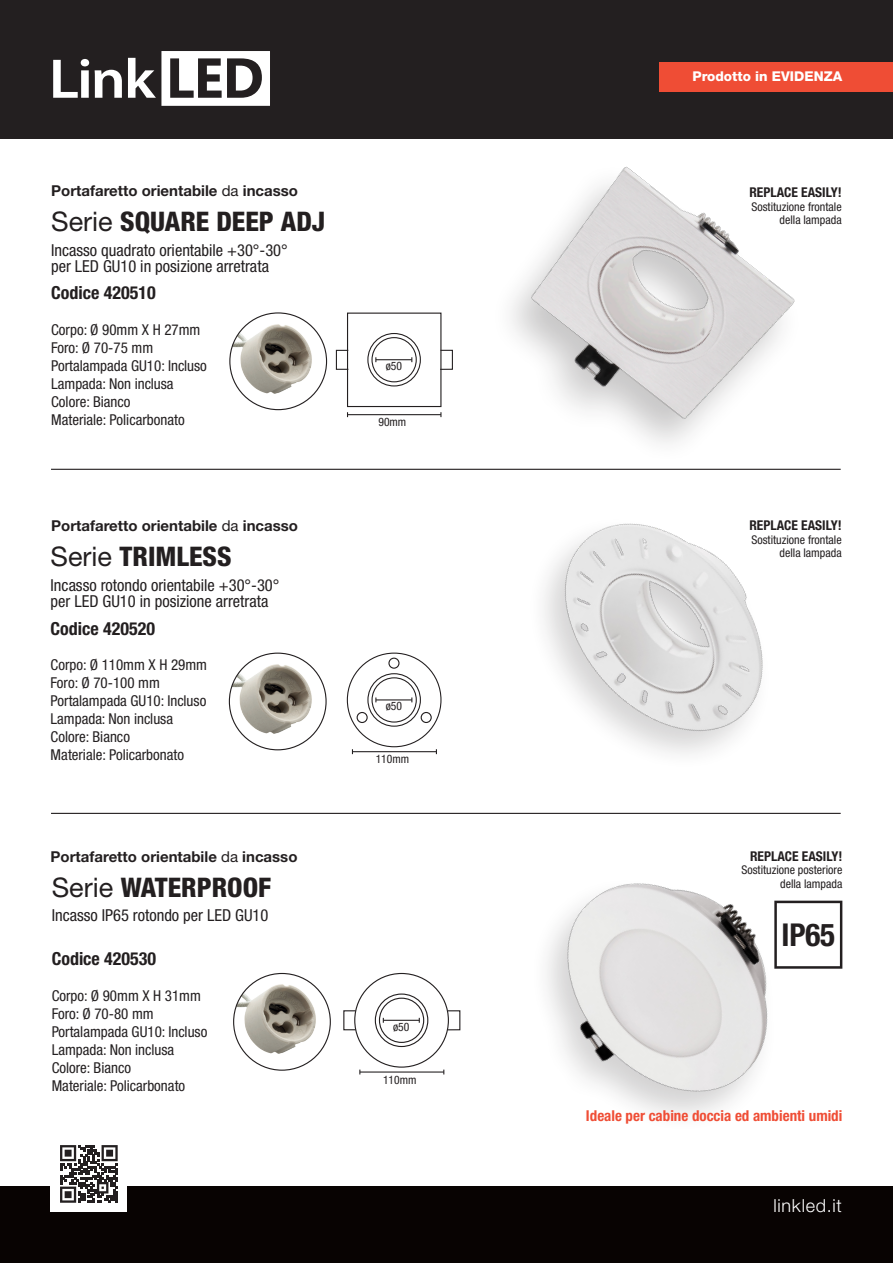
<style>
.page{position:relative;width:893px;height:1263px;background:#fff}
.page>*{position:absolute;margin:0;border:0;box-sizing:border-box;transform-origin:0 0}
.t1{font:700 condensed 31.5px "Helvetica Neue LT Std";color:#231f20}
.t2{font:800 condensed 27px "Helvetica Neue LT Std";color:#231f20}
.t3{font:700 condensed 18px "Helvetica Neue LT Std";color:#231f20}
.t4{font:300 18px "Helvetica Neue LT Std";letter-spacing:.04em;color:#fff}
.t5{font:condensed 16.5px "Helvetica Neue LT Std";color:#231f20}
.t6{font:condensed 15px "Helvetica Neue LT Std";color:#231f20}
.t7{font:700 15px "Helvetica Neue LT Std";color:#231f20}
.t8{font:700 condensed 15px "Helvetica Neue LT Std";color:#ef4d35}
.t9{font:700 condensed 13.5px "Helvetica Neue LT Std";color:#231f20}
.t10{font:800 13.5px "Helvetica Neue LT Std";color:#fff}
.t11{font:condensed 12px/13.5px "Helvetica Neue LT Std";color:#231f20;text-align:right}
.t12{font:condensed 11.55px "Helvetica Neue LT Std";color:#231f20}
.s1{font-weight:400}
.s2{font-weight:400;font-stretch:normal}
</style>
<div class="page">
<hr style="left:51px;top:469px;width:790px;height:1px;background:#231f20">
<hr style="left:51px;top:813px;width:790px;height:1px;background:#231f20">
<img style="left:544px;top:523px;width:219px;height:231px">
<div style="left:375px;top:993px;width:53px;height:54px;border:1px solid #231f20;border-radius:50%"></div>
<div style="left:379px;top:998px;width:45px;height:45px;border:1px solid #231f20;border-radius:50%"></div>
<div style="left:343px;top:1010px;width:13px;height:20px;border:1px solid #231f20"></div>
<div style="left:447px;top:1010px;width:13px;height:20px;border:1px solid #231f20"></div>
<hr style="left:360px;top:1071px;width:84px;height:1px;background:#231f20">
<hr style="left:383px;top:1020px;width:36px;height:1px;background:#231f20">
<img style="left:229px;top:653px;width:89px;height:92px">
<img style="left:234px;top:973px;width:89px;height:92px">
<img style="left:230px;top:313px;width:89px;height:92px">
<div style="left:367px;top:333px;width:54px;height:53px;border:1px solid #231f20;border-radius:50%"></div>
<div style="left:371px;top:337px;width:46px;height:45px;border:1px solid #231f20;border-radius:50%"></div>
<div style="left:336px;top:350px;width:13px;height:20px;border:1px solid #231f20"></div>
<div style="left:440px;top:350px;width:13px;height:20px;border:1px solid #231f20"></div>
<hr style="left:347px;top:414px;width:94px;height:1px;background:#231f20">
<hr style="left:376px;top:359px;width:36px;height:1px;background:#231f20">
<div style="left:347px;top:313px;width:94px;height:94px;border:1px solid #231f20"></div>
<img style="left:468px;top:138px;width:376px;height:332px">
<img style="left:547px;top:883px;width:293px;height:233px">
<div style="left:0;top:0;width:893px;height:138px;background:#231f20"></div>
<div style="left:659px;top:62px;width:234px;height:29px;background:#ef4d35"></div>
<svg style="left:53px;top:59px;width:36px;height:39px"></svg>
<svg style="left:95px;top:70px;width:27px;height:28px"></svg>
<svg style="left:128px;top:51px;width:142px;height:55px"></svg>
<div style="left:0;top:1186px;width:893px;height:77px;background:#080302"></div>
<div style="left:51px;top:1136px;width:76px;height:76px;background:#fff"></div>
<svg style="left:60px;top:1145px;width:58px;height:58px"></svg>
<svg style="left:774px;top:901px;width:68px;height:68px"></svg>
<div style="left:367px;top:673px;width:54px;height:54px;border:1px solid #231f20;border-radius:50%"></div>
<div style="left:371px;top:677px;width:46px;height:45px;border:1px solid #231f20;border-radius:50%"></div>
<hr style="left:352px;top:751px;width:84px;height:1px;background:#231f20">
<hr style="left:376px;top:699px;width:36px;height:1px;background:#231f20">
<div style="left:357px;top:712px;width:11px;height:11px;border:1px solid #231f20;border-radius:50%"></div>
<div style="left:421px;top:712px;width:11px;height:11px;border:1px solid #231f20;border-radius:50%"></div>
<div style="left:388px;top:658px;width:12px;height:11px;border:1px solid #231f20;border-radius:50%"></div>
<p class="t7" style="left:51px;top:181px;width:248px">Portafaretto orientabile <span class="s1">da</span> incasso</p>
<p class="t2" style="left:51px;top:205px;width:276px"><span class="s2">Serie</span> SQUARE DEEP ADJ</p>
<p class="t5" style="left:51px;top:240px;width:238px">Incasso quadrato orientabile +30°-30°</p>
<p class="t5" style="left:51px;top:257px;width:219px">per LED GU10 in posizione arretrata</p>
<p class="t3" style="left:51px;top:282px;width:106px">Codice 420510</p>
<p class="t6" style="left:51px;top:321px;width:151px">Corpo: Ø 90mm X H 27mm</p>
<p class="t6" style="left:51px;top:339px;width:104px">Foro: Ø 70-75 mm</p>
<p class="t6" style="left:51px;top:357px;width:157px">Portalampada GU10: Incluso</p>
<p class="t6" style="left:51px;top:375px;width:124px">Lampada: Non inclusa</p>
<p class="t6" style="left:51px;top:393px;width:81px">Colore: Bianco</p>
<p class="t6" style="left:51px;top:411px;width:135px">Materiale: Policarbonato</p>
<p class="t7" style="left:51px;top:516px;width:248px">Portafaretto orientabile <span class="s1">da</span> incasso</p>
<p class="t2" style="left:51px;top:540px;width:182px"><span class="s2">Serie</span> TRIMLESS</p>
<p class="t5" style="left:51px;top:575px;width:230px">Incasso rotondo orientabile +30°-30°</p>
<p class="t5" style="left:51px;top:592px;width:219px">per LED GU10 in posizione arretrata</p>
<p class="t3" style="left:51px;top:617px;width:106px">Codice 420520</p>
<p class="t6" style="left:51px;top:656px;width:158px">Corpo: Ø 110mm X H 29mm</p>
<p class="t6" style="left:51px;top:674px;width:111px">Foro: Ø 70-100 mm</p>
<p class="t6" style="left:51px;top:692px;width:157px">Portalampada GU10: Incluso</p>
<p class="t6" style="left:51px;top:710px;width:124px">Lampada: Non inclusa</p>
<p class="t6" style="left:51px;top:728px;width:81px">Colore: Bianco</p>
<p class="t6" style="left:51px;top:746px;width:135px">Materiale: Policarbonato</p>
<p class="t7" style="left:51px;top:847px;width:248px">Portafaretto orientabile <span class="s1">da</span> incasso</p>
<p class="t2" style="left:52px;top:871px;width:221px"><span class="s2">Serie</span> WATERPROOF</p>
<p class="t5" style="left:52px;top:906px;width:218px">Incasso IP65 rotondo per LED GU10</p>
<p class="t3" style="left:52px;top:948px;width:106px">Codice 420530</p>
<p class="t6" style="left:52px;top:987px;width:151px">Corpo: Ø 90mm X H 31mm</p>
<p class="t6" style="left:52px;top:1005px;width:104px">Foro: Ø 70-80 mm</p>
<p class="t6" style="left:52px;top:1023px;width:157px">Portalampada GU10: Incluso</p>
<p class="t6" style="left:52px;top:1041px;width:124px">Lampada: Non inclusa</p>
<p class="t6" style="left:52px;top:1059px;width:81px">Colore: Bianco</p>
<p class="t6" style="left:52px;top:1077px;width:135px">Materiale: Policarbonato</p>
<p class="t12" style="left:386px;top:359px;width:18px">ø50</p>
<p class="t12" style="left:378px;top:416px;width:29px">90mm</p>
<p class="t12" style="left:386px;top:699px;width:18px">ø50</p>
<p class="t12" style="left:376px;top:753px;width:35px">110mm</p>
<p class="t12" style="left:393px;top:1020px;width:18px">ø50</p>
<p class="t12" style="left:383px;top:1073px;width:35px">110mm</p>
<p class="t10" style="left:692px;top:69px;width:151px">Prodotto in EVIDENZA</p>
<p class="t9" style="left:749px;top:184px;width:94px">REPLACE EASILY!</p>
<p class="t11" style="left:751px;top:200px;width:92px">Sostituzione frontale</p>
<p class="t11" style="left:779px;top:213px;width:64px">della lampada</p>
<p class="t9" style="left:749px;top:517px;width:94px">REPLACE EASILY!</p>
<p class="t11" style="left:751px;top:533px;width:92px">Sostituzione frontale</p>
<p class="t11" style="left:779px;top:546px;width:64px">della lampada</p>
<p class="t9" style="left:750px;top:848px;width:94px">REPLACE EASILY!</p>
<p class="t11" style="left:741px;top:863px;width:103px">Sostituzione posteriore della lampada</p>
<p class="t1" style="left:781px;top:915px;width:55px">IP65</p>
<p class="t8" style="left:586px;top:1106px;width:258px">Ideale per cabine doccia ed ambienti umidi</p>
<p class="t4" style="left:773px;top:1194px;width:70px">linkled.it</p>
</div>
